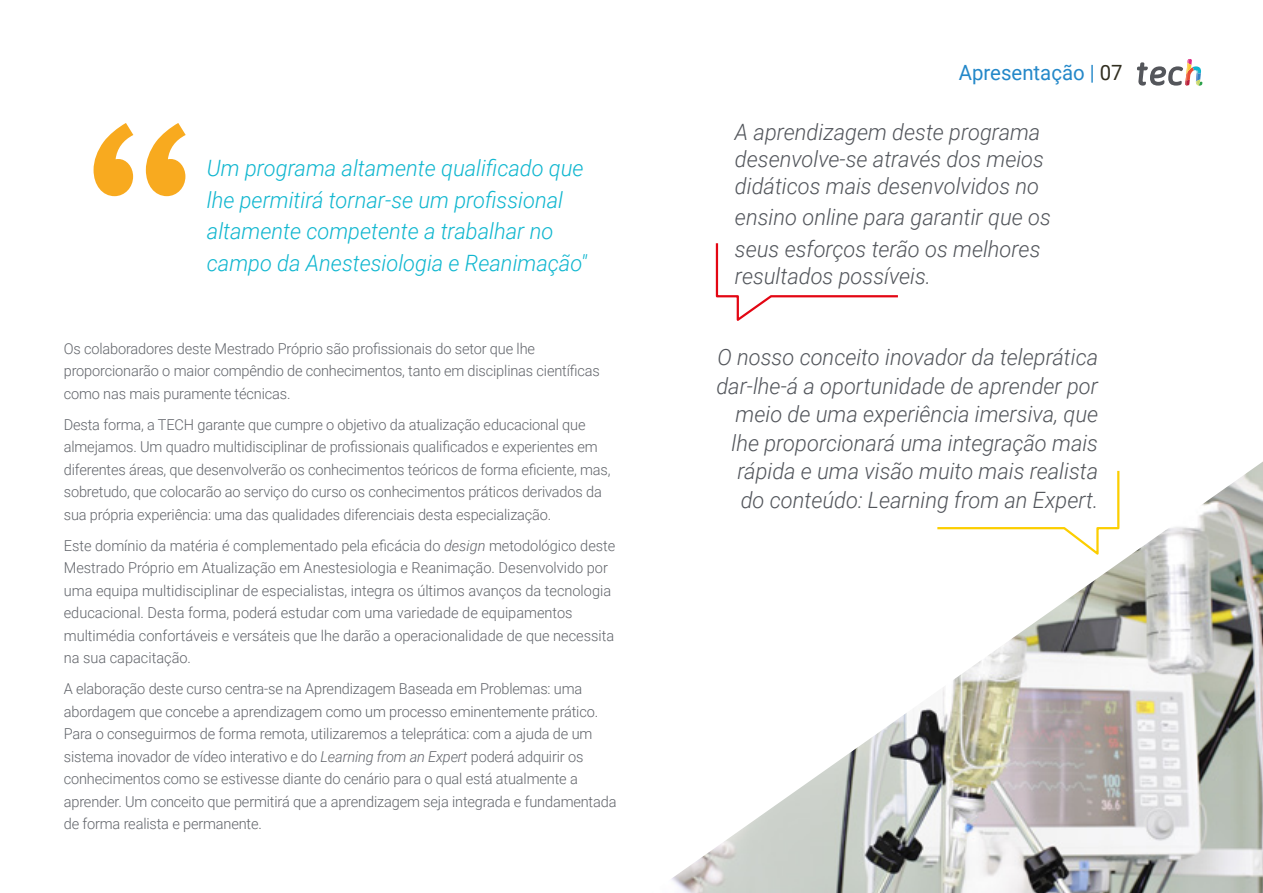
<style>
.page{position:relative;width:1263px;height:893px;background:#fff}
.page>*{position:absolute;margin:0;border:0;box-sizing:border-box;transform-origin:0 0}
.t1{font:italic 300 22.5px/28.5px "Roboto";color:#52555b}
.t2{font:italic 300 22.5px/31.5px "Roboto";color:#0fb6cf}
.t3{font:21px "Roboto";color:#2488c9}
.t4{font:300 15px/22.5px "Roboto";letter-spacing:-.01em;color:#61646a}
.s1{font-style:italic}
.s2{color:#312e20}
</style>
<div class="page">
<svg style="left:94px;top:123px;width:92px;height:73px"></svg>
<svg style="left:715px;top:243px;width:183px;height:78px"></svg>
<svg style="left:1137px;top:59px;width:65px;height:27px"></svg>
<img style="left:671px;top:461px;width:592px;height:432px">
<h1 class="t2" style="left:207px;top:152px;width:382px">Um programa altamente qualificado que lhe permitirá tornar-se um profissional altamente competente a trabalhar no campo da Anestesiologia e Reanimação"</h1>
<p class="t4" style="left:64px;top:336px;width:538px">Os colaboradores deste Mestrado Próprio são profissionais do setor que lhe proporcionarão o maior compêndio de conhecimentos, tanto em disciplinas científicas como nas mais puramente técnicas.</p>
<p class="t4" style="left:64px;top:412px;width:548px">Desta forma, a TECH garante que cumpre o objetivo da atualização educacional que almejamos. Um quadro multidisciplinar de profissionais qualificados e experientes em diferentes áreas, que desenvolverão os conhecimentos teóricos de forma eficiente, mas, sobretudo, que colocarão ao serviço do curso os conhecimentos práticos derivados da sua própria experiência: uma das qualidades diferenciais desta especialização.</p>
<p class="t4" style="left:64px;top:533px;width:553px">Este domínio da matéria é complementado pela eficácia do <span class="s1">design</span> metodológico deste Mestrado Próprio em Atualização em Anestesiologia e Reanimação. Desenvolvido por uma equipa multidisciplinar de especialistas, integra os últimos avanços da tecnologia educacional. Desta forma, poderá estudar com uma variedade de equipamentos multimédia confortáveis e versáteis que lhe darão a operacionalidade de que necessita na sua capacitação.</p>
<p class="t4" style="left:64px;top:677px;width:554px">A elaboração deste curso centra-se na Aprendizagem Baseada em Problemas: uma abordagem que concebe a aprendizagem como um processo eminentemente prático.<br>Para o conseguirmos de forma remota, utilizaremos a teleprática: com a ajuda de um sistema inovador de vídeo interativo e do <span class="s1">Learning from an Expert</span> poderá adquirir os conhecimentos como se estivesse diante do cenário para o qual está atualmente a aprender. Um conceito que permitirá que a aprendizagem seja integrada e fundamentada de forma realista e permanente.</p>
<h2 class="t3" style="left:959px;top:57px;width:165px">Apresentação | <span class="s2">07</span></h2>
<h1 class="t1" style="left:735px;top:117px;width:311px;line-height:27px">A aprendizagem deste programa desenvolve-se através dos meios didáticos mais desenvolvidos no</h1>
<h1 class="t1" style="left:735px;top:201px;width:317px;line-height:31.5px">ensino online para garantir que os seus esforços terão os melhores</h1>
<h1 class="t1" style="left:735px;top:261px;width:198px">resultados possíveis.</h1>
<h1 class="t1" style="left:716px;top:342px;width:383px;text-align:right">O nosso conceito inovador da teleprática dar-lhe-á a oportunidade de aprender por meio de uma experiência imersiva, que lhe proporcionará uma integração mais rápida e uma visão muito mais realista do conteúdo: Learning from an Expert.</h1>
</div>
